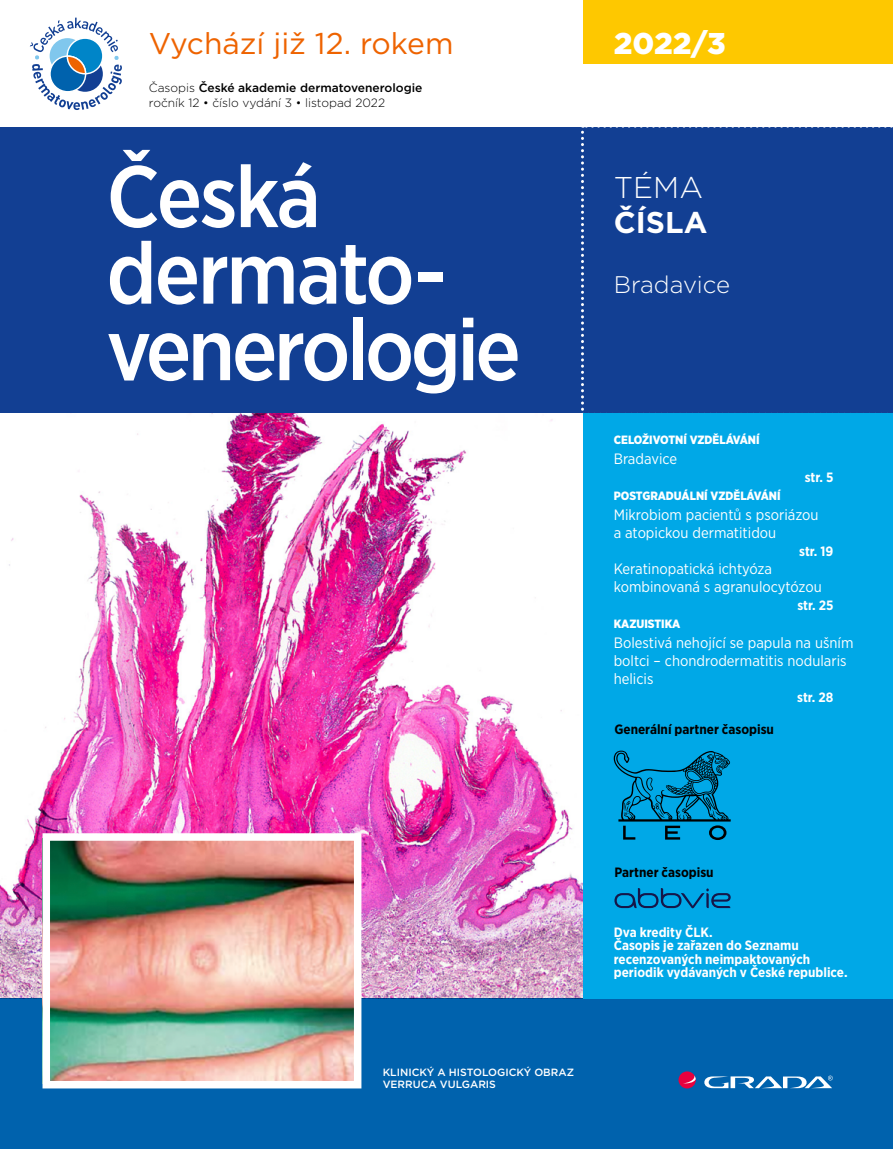
<style>
.page{position:relative;width:893px;height:1149px;background:#fff}
.page>*{position:absolute;margin:0;border:0;box-sizing:border-box;transform-origin:0 0}
.t1{font:500 87px/76.5px "Gotham Narrow";letter-spacing:-.035em;color:#fff}
.t2{font:30px "Gotham";color:#ee6300}
.t3{font:900 30px "Gotham";color:#fff}
.t4{font:700 30px "Gotham";color:#fff}
.t5{font:300 30px "Gotham";color:#fff}
.t6{font:300 24px "Gotham";color:#fff}
.t7{font:15px/18px "Gotham Narrow";color:#fff}
.t8{font:700 13.5px/13.5px "Gotham Narrow";color:#fff}
.t9{font:700 13.5px "Gotham Narrow";color:#000}
.t10{font:300 12px/15px "Gotham";color:#000}
.t11{font:900 12px "Gotham Narrow";color:#fff}
.t12{font:500 10.5px/12.8px "Gotham";color:#fff}
.s1{font-weight:500}
</style>
<div class="page">
<img style="left:0;top:413px;width:584px;height:585px">
<div style="left:0;top:998px;width:893px;height:150px;background:#0062ad"></div>
<img style="left:52px;top:842px;width:300px;height:237px">
<div style="left:43px;top:833px;width:318px;height:255px;border:8px solid #fff"></div>
<div style="left:584px;top:0;width:309px;height:64px;background:#fec800"></div>
<svg style="left:30px;top:18px;width:92px;height:92px"></svg>
<svg style="left:704px;top:1075px;width:129px;height:12px"></svg>
<svg style="left:678px;top:1071px;width:18px;height:17px"></svg>
<div style="left:0;top:128px;width:893px;height:284px;background:#123f93"></div>
<svg style="left:581px;top:127px;width:312px;height:289px"></svg>
<div style="left:584px;top:413px;width:309px;height:585px;background:#00a8e7"></div>
<svg style="left:614px;top:888px;width:117px;height:20px"></svg>
<svg style="left:614px;top:750px;width:117px;height:89px"></svg>
<h2 class="t2" style="left:149px;top:24px;width:306px">Vychází již 12. rokem</h2>
<h2 class="t3" style="left:614px;top:22px;width:114px">2022/3</h2>
<p class="t10" style="left:149px;top:79px;width:275px">Časopis <span class="s1">České akademie dermatovenerologie </span>ročník 12 • číslo vydání 3 • listopad 2022</p>
<h1 class="t1" style="left:106px;top:157px;width:416px">Česká dermato&shy;venerologie</h1>
<h2 class="t5" style="left:614px;top:169px;width:91px">TÉMA</h2>
<h2 class="t4" style="left:614px;top:202px;width:95px">ČÍSLA</h2>
<h3 class="t6" style="left:614px;top:269px;width:118px">Bradavice</h3>
<p class="t11" style="left:614px;top:431px;width:147px">CELOŽIVOTNÍ VZDĚLÁVÁNÍ</p>
<p class="t7" style="left:614px;top:449px;width:65px">Bradavice</p>
<p class="t8" style="left:805px;top:470px;width:30px">str. 5</p>
<p class="t11" style="left:614px;top:487px;width:168px">POSTGRADUÁLNÍ VZDĚLÁVÁNÍ</p>
<p class="t7" style="left:614px;top:505px;width:206px">Mikrobiom pacientů s psoriázou a atopickou dermatitidou</p>
<p class="t8" style="left:799px;top:544px;width:36px">str. 19</p>
<p class="t7" style="left:614px;top:559px;width:210px">Keratinopatická ichtyóza kombinovaná s agranulocytózou</p>
<p class="t8" style="left:797px;top:598px;width:38px">str. 25</p>
<p class="t11" style="left:614px;top:616px;width:68px">KAZUISTIKA</p>
<p class="t7" style="left:614px;top:633px;width:241px">Bolestivá nehojící se papula na ušním boltci – chondrodermatitis nodularis helicis</p>
<p class="t8" style="left:797px;top:690px;width:38px">str. 28</p>
<p class="t9" style="left:614px;top:720px;width:161px">Generální partner časopisu</p>
<p class="t12" style="left:383px;top:1065px;width:193px">KLINICKÝ A HISTOLOGICKÝ OBRAZ<br>VERRUCA VULGARIS</p>
<p class="t9" style="left:614px;top:863px;width:101px">Partner časopisu</p>
<p class="t8" style="left:614px;top:924px;width:235px">Dva kredity ČLK.<br>Časopis je zařazen do Seznamu recenzovaných neimpaktovaných periodik vydávaných v České republice.</p>
</div>
